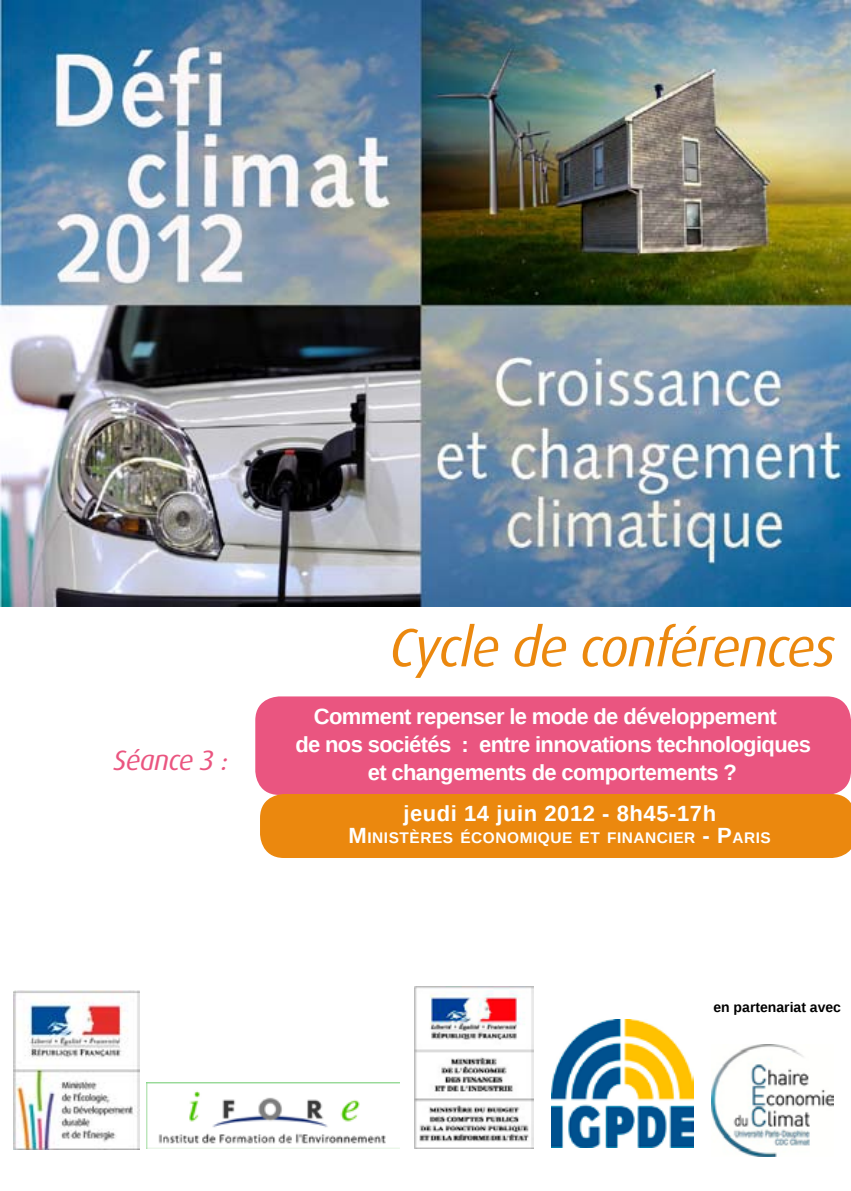
<style>
.page{position:relative;width:851px;height:1191px;background:#fff}
.page>*{position:absolute;margin:0;border:0;box-sizing:border-box;transform-origin:0 0}
.t1{font:italic 54px "Dax OT";letter-spacing:-.025em;color:#eb880e}
.t2{font:italic 28px "Dax OT";letter-spacing:-.025em;color:#ea5580}
.t3{font:700 22px "Liberation Sans";letter-spacing:-.03em;color:#fff}
.t4{font:700 22px "Liberation Sans";letter-spacing:.025em;color:#fff}
.t5{font:700 15.4px "Liberation Sans";letter-spacing:.035em;color:#fff}
.t6{font:700 14px "Liberation Sans";color:#000}
.s1{font-size:22px}
</style>
<div class="page">
<img style="left:14px;top:990px;width:126px;height:159px">
<img style="left:146px;top:1082px;width:254px;height:66px">
<img style="left:414px;top:986px;width:119px;height:162px">
<img style="left:711px;top:1044px;width:122px;height:112px">
<img style="left:0;top:0;width:850px;height:607px">
<div style="left:255px;top:696px;width:595px;height:99px;background:#ea5580;border-radius:24px"></div>
<div style="left:260px;top:794px;width:590px;height:64px;background:#eb880e"></div>
<div style="left:220px;top:765px;width:7px;height:7px;border:4px solid #fff;border-radius:50%"></div>
<div style="left:221px;top:756px;width:8px;height:7px;border:4px solid #fff;border-radius:50%"></div>
<img style="left:551px;top:1020px;width:142px;height:127px">
<p class="t2" style="left:114px;top:745px;width:116px">Séance 3 :</p>
<h1 class="t1" style="left:389px;top:617px;width:447px">Cycle de conférences</h1>
<p class="t3" style="left:314px;top:701px;width:464px">Comment repenser le mode de développement</p>
<p class="t3" style="left:295px;top:729px;width:517px">de nos sociétés : entre innovations technologiques</p>
<p class="t3" style="left:368px;top:757px;width:370px">et changements de comportements ?</p>
<p class="t4" style="left:403px;top:798px;width:314px">jeudi 14 juin 2012 - 8h45-17h</p>
<p class="t5" style="left:348px;top:827px;width:424px"><span class="s1">M</span>INISTÈRES ÉCONOMIQUE ET FINANCIER <span class="s1">- P</span>ARIS</p>
<p class="t6" style="left:713px;top:997px;width:129px">en partenariat avec</p>
</div>
